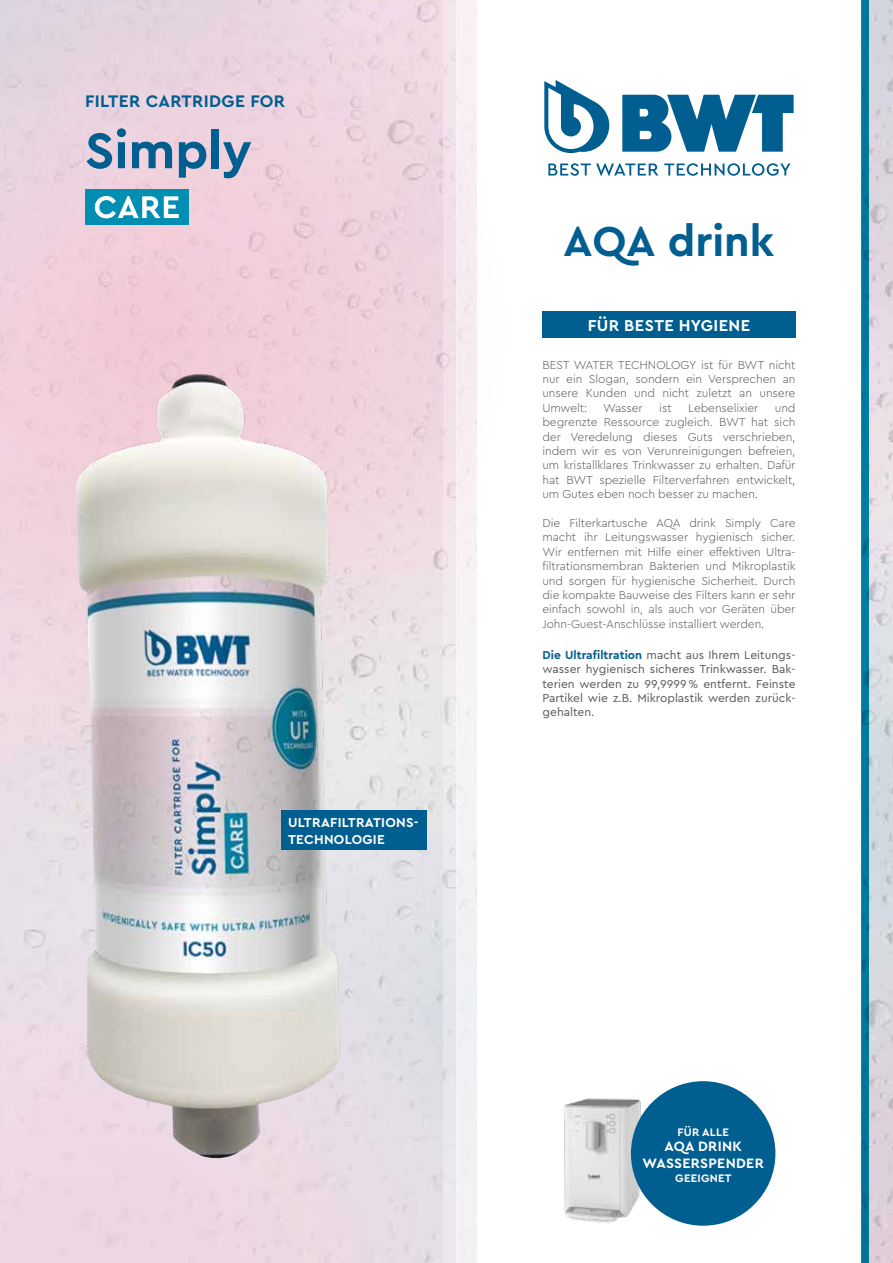
<style>
.page{position:relative;width:893px;height:1263px;background:#fff}
.page>*{position:absolute;margin:0;border:0;box-sizing:border-box;transform-origin:0 0}
.t1{font:700 52.5px "Cera PRO";color:#005e90}
.t2{font:700 43.8px "Cera PRO";color:#005e90}
.t3{font:700 17.55px "Cera PRO";letter-spacing:.02em;color:#005e90}
.t4{font:700 16.5px "Cera PRO";letter-spacing:.025em;color:#fff}
.t5{font:700 14.25px/17.1px "Cera PRO";letter-spacing:.02em;color:#fff;text-align:center}
.t6{font:700 13.5px/16.2px "Cera PRO";letter-spacing:.02em;color:#fff}
.t7{font:300 12px/14.4px "Cera PRO";letter-spacing:-.01em;color:#575756;text-align:justify}
.t8{font:12px/14.4px "Cera PRO";color:#575756;text-align:justify}
.t9{font:700 11.4px "Cera PRO";letter-spacing:.02em;color:#fff}
.s1{font-weight:700;color:#005e90}
</style>
<div class="page">
<img style="left:0;top:0;width:893px;height:1263px">
<div style="left:457px;top:0;width:20px;height:1263px;background:#f2f1f4"></div>
<div style="left:443px;top:0;width:14px;height:1263px;background:#e9e7ec"></div>
<div style="left:477px;top:0;width:384px;height:1263px;background:#fff"></div>
<svg style="left:0;top:0;width:477px;height:691px;fill:#f0d4de"></svg>
<img style="left:564px;top:1096px;width:95px;height:128px">
<img style="left:76px;top:374px;width:264px;height:784px">
<svg style="left:548px;top:163px;width:110px;height:13px"></svg>
<svg style="left:664px;top:163px;width:126px;height:13px"></svg>
<svg style="left:622px;top:95px;width:172px;height:57px"></svg>
<svg style="left:544px;top:80px;width:65px;height:73px"></svg>
<div style="left:542px;top:312px;width:253px;height:26px;background:#005e90"></div>
<div style="left:631px;top:1081px;width:144px;height:145px;background:#005e90;border-radius:50%"></div>
<div style="left:861px;top:0;width:8px;height:1263px;background:#00779c"></div>
<div style="left:85px;top:189px;width:104px;height:36px;background:#008eb3"></div>
<svg style="left:95px;top:196px;width:84px;height:22px"></svg>
<div style="left:282px;top:810px;width:145px;height:40px;background:#005e90"></div>
<h3 class="t3" style="left:85px;top:90px;width:201px">FILTER CARTRIDGE FOR</h3>
<h1 class="t1" style="left:85px;top:116px;width:168px">Simply</h1>
<p class="t6" style="left:288px;top:814px;width:132px">ULTRAFILTRATIONS-<br>TECHNOLOGIE</p>
<h2 class="t2" style="left:564px;top:212px;width:212px">AQA drink</h2>
<h3 class="t4" style="left:588px;top:315px;width:164px">FÜR BESTE HYGIENE</h3>
<p class="t7" style="left:542px;top:357px;width:255px">BEST WATER TECHNOLOGY ist für BWT nicht nur ein Slogan, sondern ein Versprechen an unsere Kunden und nicht zuletzt an unsere Umwelt:</p>
<p class="t7" style="left:542px;top:400px;width:255px;text-indent:232px">und begrenzte Ressource zugleich. BWT hat sich der Veredelung dieses Guts verschrieben, indem wir es von Verunreinigungen befreien, um kristallklares Trinkwasser zu erhalten. Dafür hat BWT spezielle Filterverfahren entwickelt, um Gutes eben noch besser zu machen.</p>
<p class="t7" style="left:542px;top:515px;width:255px">Die Filterkartusche AQA drink Simply Care macht ihr Leitungswasser hygienisch sicher.<br>Wir entfernen mit Hilfe einer effektiven Ultra&shy;filtrationsmembran Bakterien und Mikroplastik und sorgen für hygienische Sicherheit. Durch die kompakte Bauweise des Filters kann er sehr einfach sowohl in, als auch vor Geräten über John-Guest-Anschlüsse installiert werden.</p>
<p class="t8" style="left:542px;top:647px;width:255px"><span class="s1">Die Ultrafiltration</span> macht aus Ihrem Leitungs&shy;wasser hygienisch sicheres Trinkwasser. Bak&shy;terien werden zu 99,9999 % entfernt. Feinste Partikel wie z.B. Mikroplastik werden zurück&shy;gehalten.</p>
<p class="t7" style="left:603px;top:400px;width:41px">Wasser</p>
<p class="t7" style="left:659px;top:400px;width:14px">ist</p>
<p class="t7" style="left:688px;top:400px;width:72px">Lebenselixier</p>
<p class="t9" style="left:677px;top:1125px;width:53px">FÜR ALLE</p>
<p class="t5" style="left:642px;top:1137px;width:123px">AQA DRINK<br>WASSERSPENDER</p>
<p class="t9" style="left:675px;top:1171px;width:58px">GEEIGNET</p>
</div>
